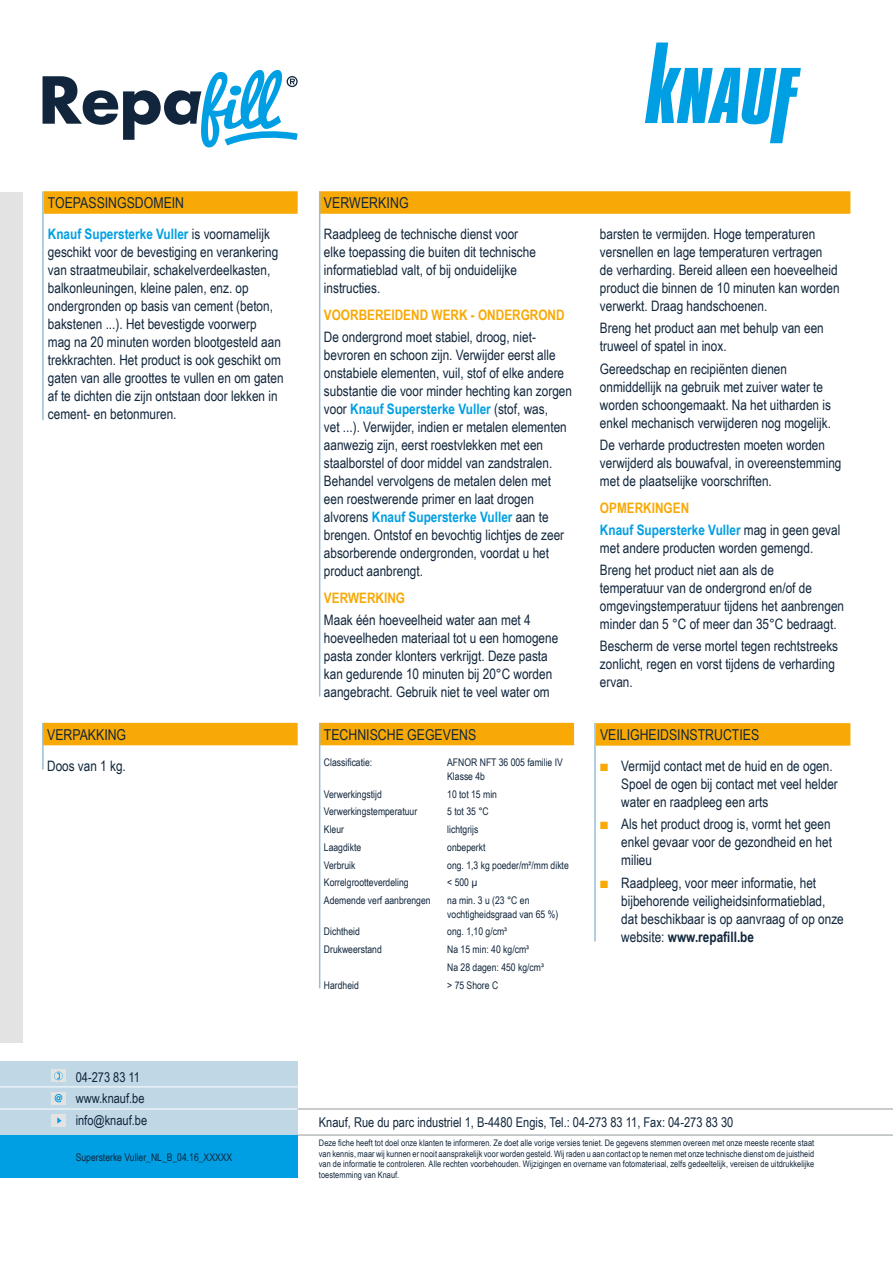
<style>
.page{position:relative;width:893px;height:1263px;background:#fff}
.page>*{position:absolute;margin:0;border:0;box-sizing:border-box;transform-origin:0 0}
.t1{font:15px "Arial Narrow";color:#11263c}
.t2{font:14.4px/18px "Arial Narrow";color:#11263c}
.t3{font:700 14.4px/22.2px "Arial Narrow";color:#009fe3}
.t4{font:700 14.4px "Arial Narrow";color:#f8a905}
.t5{font:13.5px/21.5px "Arial Narrow";color:#11263c}
.t6{font:10.5px/13.5px "Arial Narrow";color:#11263c}
.t7{font:9px/10.5px "Arial Narrow";letter-spacing:.01em;color:#11263c;text-align:justify}
.s1{font-weight:700;color:#009fe3}
.s2{color:#f8a905}
.s3{font-weight:400;color:#11263c}
.s4{font-weight:700}
</style>
<div class="page">
<div style="left:0;top:192px;width:22px;height:850px;background:#e3e3e3"></div>
<div style="left:0;top:1061px;width:298px;height:74px;background:#c0d8e6"></div>
<div style="left:0;top:1135px;width:298px;height:43px;background:#009fe3"></div>
<hr style="left:0;top:1108px;width:298px;height:1px;background:#fff">
<hr style="left:0;top:1086px;width:298px;height:1px;background:#fff">
<hr style="left:298px;top:1108px;width:595px;height:1px;background:#93999c">
<hr style="left:298px;top:1135px;width:595px;height:1px;background:#93999c">
<div style="left:51px;top:1114px;width:15px;height:13px;background:#e3e3e3"></div>
<svg style="left:57px;top:1117px;width:5px;height:6px"></svg>
<div style="left:51px;top:1092px;width:15px;height:12px;background:#e3e3e3"></div>
<svg style="left:55px;top:1094px;width:7px;height:8px"></svg>
<div style="left:51px;top:1069px;width:15px;height:13px;background:#e3e3e3"></div>
<svg style="left:54px;top:1071px;width:9px;height:9px"></svg>
<svg style="left:43px;top:70px;width:255px;height:77px"></svg>
<svg style="left:645px;top:43px;width:156px;height:100px"></svg>
<div style="left:44px;top:191px;width:254px;height:23px;background:#f8a905"></div>
<div style="left:596px;top:723px;width:254px;height:23px;background:#f8a905"></div>
<div style="left:320px;top:191px;width:530px;height:23px;background:#f8a905"></div>
<div style="left:43px;top:723px;width:255px;height:22px;background:#f8a905"></div>
<div style="left:320px;top:723px;width:254px;height:22px;background:#f8a905"></div>
<hr style="left:42px;top:191px;width:2px;height:229px;background:#96bfd5">
<hr style="left:594px;top:723px;width:2px;height:218px;background:#96bfd5">
<hr style="left:319px;top:191px;width:1px;height:505px;background:#96bfd5">
<hr style="left:42px;top:723px;width:2px;height:47px;background:#96bfd5">
<hr style="left:319px;top:723px;width:1px;height:265px;background:#96bfd5">
<p class="t1" style="left:48px;top:192px;width:138px">TOEPASSINGSDOMEIN</p>
<p class="t2" style="left:48px;top:225px;width:237px"><span class="s1">Knauf Supersterke Vuller</span> is voornamelijk geschikt voor de bevestiging en verankering van straatmeubilair, schakelverdeelkasten, balkonleuningen, kleine palen, enz. op ondergronden op basis van cement (beton, bakstenen ...). Het bevestigde voorwerp<br>mag na 20 minuten worden blootgesteld aan trekkrachten. Het product is ook geschikt om gaten van alle groottes te vullen en om gaten af te dichten die zijn ontstaan door lekken in cement- en betonmuren.</p>
<p class="t1" style="left:47px;top:724px;width:81px">VERPAKKING</p>
<p class="t2" style="left:47px;top:756px;width:80px">Doos van 1 kg.</p>
<p class="t5" style="left:76px;top:1065px;width:73px">04-273 83 11 www.knauf.be info@knauf.be</p>
<p class="t6" style="left:76px;top:1150px;width:158px">Supersterke Vuller_NL_B_04.16_XXXXX</p>
<p class="t1" style="left:324px;top:192px;width:86px">VERWERKING</p>
<p class="t2" style="left:324px;top:225px;width:214px">Raadpleeg de technische dienst voor elke toepassing die buiten dit technische informatieblad valt, of bij onduidelijke instructies.</p>
<p class="t4" style="left:324px;top:304px;width:242px">VOORBEREIDEND WERK - ONDERGROND</p>
<p class="t2" style="left:324px;top:327px;width:250px">De ondergrond moet stabiel, droog, niet&shy;bevroren en schoon zijn. Verwijder eerst alle onstabiele elementen, vuil, stof of elke andere substantie die voor minder hechting kan zorgen voor <span class="s1">Knauf Supersterke Vuller</span> (stof, was,<br>vet ...). Verwijder, indien er metalen elementen aanwezig zijn, eerst roestvlekken met een staalborstel of door middel van zandstralen.<br>Behandel vervolgens de metalen delen met een roestwerende primer en laat drogen alvorens <span class="s1">Knauf Supersterke Vuller</span> aan te brengen. Ontstof en bevochtig lichtjes de zeer absorberende ondergronden, voordat u het product aanbrengt.</p>
<p class="t4" style="left:324px;top:586px;width:83px">VERWERKING</p>
<p class="t2" style="left:324px;top:610px;width:236px">Maak één hoeveelheid water aan met 4 hoeveelheden materiaal tot u een homogene pasta zonder klonters verkrijgt. Deze pasta kan gedurende 10 minuten bij 20°C worden aangebracht. Gebruik niet te veel water om</p>
<p class="t1" style="left:324px;top:724px;width:154px">TECHNISCHE GEGEVENS</p>
<p class="t6" style="left:324px;top:755px;width:50px">Classificatie:</p>
<p class="t6" style="left:447px;top:755px;width:117px">AFNOR NFT 36 005 familie IV<br>Klasse 4b</p>
<p class="t6" style="left:324px;top:787px;width:59px">Verwerkingstijd</p>
<p class="t6" style="left:447px;top:787px;width:51px">10 tot 15 min</p>
<p class="t6" style="left:324px;top:804px;width:95px">Verwerkingstemperatuur</p>
<p class="t6" style="left:447px;top:804px;width:43px">5 tot 35 °C</p>
<p class="t6" style="left:324px;top:822px;width:22px">Kleur</p>
<p class="t6" style="left:447px;top:822px;width:33px">lichtgrijs</p>
<p class="t6" style="left:324px;top:840px;width:39px">Laagdikte</p>
<p class="t6" style="left:447px;top:840px;width:40px">onbeperkt</p>
<p class="t6" style="left:324px;top:858px;width:33px">Verbruik</p>
<p class="t6" style="left:447px;top:858px;width:123px">ong. 1,3 kg poeder/m²/mm dikte</p>
<p class="t6" style="left:324px;top:875px;width:86px">Korrelgrootteverdeling</p>
<p class="t6" style="left:447px;top:875px;width:32px">&lt; 500 µ</p>
<p class="t6" style="left:324px;top:893px;width:108px">Ademende verf aanbrengen</p>
<p class="t6" style="left:447px;top:893px;width:113px">na min. 3 u (23 °C en vochtigheidsgraad van 65 %)</p>
<p class="t6" style="left:324px;top:924px;width:37px">Dichtheid</p>
<p class="t6" style="left:447px;top:924px;width:61px">ong. 1,10 g/cm³</p>
<p class="t6" style="left:324px;top:942px;width:59px">Drukweerstand</p>
<p class="t6" style="left:447px;top:940px;width:98px;line-height:17.7px">Na 15 min: 40 kg/cm³<br>Na 28 dagen: 450 kg/cm³</p>
<p class="t6" style="left:324px;top:978px;width:36px">Hardheid</p>
<p class="t6" style="left:447px;top:978px;width:52px">&gt; 75 Shore C</p>
<p class="t2" style="left:600px;top:225px;width:241px">barsten te vermijden. Hoge temperaturen versnellen en lage temperaturen vertragen<br>de verharding. Bereid alleen een hoeveelheid product die binnen de 10 minuten kan worden verwerkt. Draag handschoenen.</p>
<p class="t2" style="left:600px;top:319px;width:225px">Breng het product aan met behulp van een truweel of spatel in inox.</p>
<p class="t2" style="left:600px;top:359px;width:233px">Gereedschap en recipiënten dienen onmiddellijk na gebruik met zuiver water te worden schoongemaakt. Na het uitharden is enkel mechanisch verwijderen nog mogelijk.</p>
<p class="t2" style="left:600px;top:435px;width:243px">De verharde productresten moeten worden verwijderd als bouwafval, in overeenstemming met de plaatselijke voorschriften.</p>
<p class="t3" style="left:600px;top:496px;width:242px"><span class="s2">OPMERKINGEN<br></span>Knauf Supersterke Vuller <span class="s3">mag in geen geval</span></p>
<p class="t2" style="left:600px;top:536px;width:215px;line-height:22.2px">met andere producten worden gemengd.<br>Breng het product niet aan als de</p>
<p class="t2" style="left:600px;top:578px;width:246px">temperatuur van de ondergrond en/of de omgevingstemperatuur tijdens het aanbrengen minder dan 5 °C of meer dan 35°C bedraagt.</p>
<p class="t2" style="left:600px;top:637px;width:240px">Bescherm de verse mortel tegen rechtstreeks zonlicht, regen en vorst tijdens de verharding ervan.</p>
<p class="t1" style="left:600px;top:724px;width:161px">VEILIGHEIDSINSTRUCTIES</p>
<p class="t2" style="left:621px;top:756px;width:218px;text-indent:-21px"><span class="s2">■</span> Vermijd contact met de huid en de ogen.<br>Spoel de ogen bij contact met veel helder water en raadpleeg een arts</p>
<p class="t2" style="left:621px;top:815px;width:212px;text-align:justify;text-indent:-21px"><span class="s2">■</span> Als het product droog is, vormt het geen enkel gevaar voor de gezondheid en het milieu</p>
<p class="t2" style="left:621px;top:873px;width:224px;text-indent:-21px"><span class="s2">■</span> Raadpleeg, voor meer informatie, het bijbehorende veiligheidsinformatieblad, dat beschikbaar is op aanvraag of op onze website: <span class="s4">www.repafill.be</span></p>
<p class="t5" style="left:319px;top:1111px;width:416px">Knauf, Rue du parc industriel 1, B-4480 Engis, Tel.: 04-273 83 11, Fax: 04-273 83 30</p>
<p class="t7" style="left:319px;top:1138px;width:497px">Deze fiche heeft tot doel onze klanten te informeren. Ze doet alle vorige versies teniet. De gegevens stemmen overeen met onze meeste recente staat van kennis, maar wij kunnen er nooit aansprakelijk voor worden gesteld. Wij raden u aan contact op te nemen met onze technische dienst om de juistheid van de informatie te controleren. Alle rechten voorbehouden. Wijzigingen en overname van fotomateriaal, zelfs gedeeltelijk, vereisen de uitdrukkelijke toestemming van Knauf.</p>
</div>
